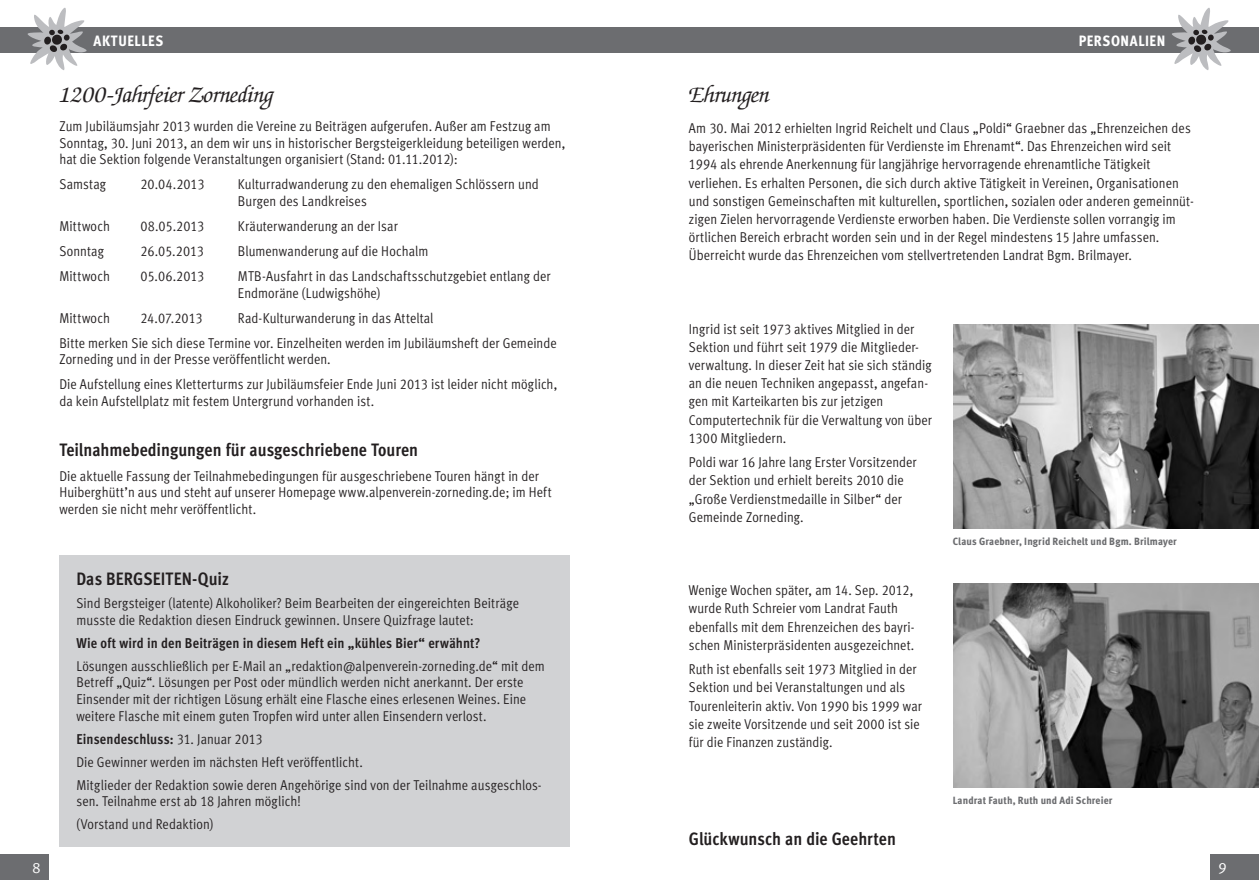
<style>
.page{position:relative;width:1259px;height:893px;background:#fff}
.page>*{position:absolute;margin:0;border:0;box-sizing:border-box;transform-origin:0 0}
.t1{font:italic 24px "Zapf Chancery Std";letter-spacing:-.01em;color:#231f20}
.t2{font:18px "Meta Cond Bold LF";letter-spacing:.005em;color:#231f20}
.t3{font:15px "Meta Cond Extra Bold LF";letter-spacing:.04em;color:#fff}
.t4{font:15px "Meta Caps";color:#fff}
.t5{font:14.25px/18.1px "Meta Cond Normal LF";letter-spacing:.005em;color:#231f20}
.t6{font:14.25px "Meta Cond Bold LF";letter-spacing:.01em;color:#231f20}
.t7{font:10.5px "Meta Cond Extra Bold LF";letter-spacing:.01em;color:#6c6d70;scale:1.04 1}
.s1{font-family:"Meta Cond Normal LF"}
</style>
<div class="page">
<div style="left:0;top:855px;width:49px;height:25px;background:#6c6d70"></div>
<div style="left:1210px;top:855px;width:49px;height:25px;background:#6c6d70"></div>
<div style="left:0;top:28px;width:629px;height:25px;background:#6c6d70"></div>
<svg style="left:26px;top:7px;width:65px;height:63px"></svg>
<div style="left:629px;top:28px;width:630px;height:25px;background:#6c6d70"></div>
<svg style="left:1169px;top:8px;width:65px;height:62px"></svg>
<img style="left:953px;top:324px;width:306px;height:204px">
<img style="left:953px;top:584px;width:306px;height:204px">
<div style="left:59px;top:555px;width:511px;height:291px;background:#d1d2d4"></div>
<p class="t3" style="left:94px;top:32px;width:71px">Aktuelles</p>
<p class="t3" style="left:1078px;top:32px;width:88px">Personalien</p>
<h1 class="t1" style="left:689px;top:82px;width:82px">Ehrungen</h1>
<p class="t5" style="left:689px;top:119px;width:506px">Am 30. Mai 2012 erhielten Ingrid Reichelt und Claus „Poldi“ Graebner das „Ehrenzeichen des bayerischen Ministerpräsidenten für Verdienste im Ehrenamt“. Das Ehrenzeichen wird seit 1994 als ehrende Anerkennung für langjährige hervorragende ehrenamtliche Tätigkeit verliehen. Es erhalten Personen, die sich durch aktive Tätigkeit in Vereinen, Organisationen und sonstigen Gemeinschaften mit kulturellen, sportlichen, sozialen oder anderen gemeinnüt&shy;zigen Zielen hervorragende Verdienste erworben haben. Die Verdienste sollen vorrangig im örtlichen Bereich erbracht worden sein und in der Regel mindestens 15 Jahre umfassen.<br>Überreicht wurde das Ehrenzeichen vom stellvertretenden Landrat Bgm. Brilmayer.</p>
<h1 class="t1" style="left:59px;top:82px;width:216px">1200-Jahrfeier Zorneding</h1>
<p class="t5" style="left:59px;top:118px;width:507px;line-height:16.5px">Zum Jubiläumsjahr 2013 wurden die Vereine zu Beiträgen aufgerufen. Außer am Festzug am<br>Sonntag, 30. Juni 2013, an dem wir uns in historischer Bergsteigerkleidung beteiligen werden, hat die Sektion folgende Veranstaltungen organisiert (Stand: 01.11.2012):</p>
<p class="t5" style="left:59px;top:175px;width:48px">Samstag</p>
<p class="t5" style="left:140px;top:175px;width:66px">20.04.2013</p>
<p class="t5" style="left:238px;top:176px;width:302px;line-height:16.5px">Kulturradwanderung zu den ehemaligen Schlössern und<br>Burgen des Landkreises</p>
<p class="t5" style="left:59px;top:217px;width:52px">Mittwoch</p>
<p class="t5" style="left:140px;top:217px;width:65px">08.05.2013</p>
<p class="t5" style="left:238px;top:217px;width:161px">Kräuterwanderung an der Isar</p>
<p class="t5" style="left:59px;top:242px;width:46px">Sonntag</p>
<p class="t5" style="left:140px;top:242px;width:65px">26.05.2013</p>
<p class="t5" style="left:238px;top:242px;width:192px">Blumenwanderung auf die Hochalm</p>
<p class="t5" style="left:59px;top:267px;width:52px">Mittwoch</p>
<p class="t5" style="left:140px;top:267px;width:65px">05.06.2013</p>
<p class="t5" style="left:238px;top:268px;width:314px;line-height:16.5px">MTB-Ausfahrt in das Landschaftsschutzgebiet entlang der<br>Endmoräne (Ludwigshöhe)</p>
<p class="t5" style="left:59px;top:308px;width:52px">Mittwoch</p>
<p class="t5" style="left:140px;top:308px;width:64px">24.07.2013</p>
<p class="t5" style="left:59px;top:305px;width:499px;line-height:25px;text-indent:178px">Rad-Kulturwanderung in das Atteltal<br>Bitte merken Sie sich diese Termine vor. Einzelheiten werden im Jubiläumsheft der Gemeinde</p>
<p class="t5" style="left:59px;top:346px;width:499px;line-height:25px">Zorneding und in der Presse veröffentlicht werden.<br>Die Aufstellung eines Kletterturms zur Jubiläumsfeier Ende Juni 2013 ist leider nicht möglich,</p>
<p class="t5" style="left:59px;top:391px;width:316px">da kein Aufstellplatz mit festem Untergrund vorhanden ist.</p>
<p class="t2" style="left:59px;top:439px;width:360px">Teilnahmebedingungen für ausgeschriebene Touren</p>
<p class="t5" style="left:59px;top:467px;width:494px;line-height:16.5px">Die aktuelle Fassung der Teilnahmebedingungen für ausgeschriebene Touren hängt in der<br>Huiberghütt’n aus und steht auf unserer Homepage www.alpenverein-zorneding.de; im Heft werden sie nicht mehr veröffentlicht.</p>
<p class="t5" style="left:689px;top:320px;width:245px">Ingrid ist seit 1973 aktives Mitglied in der Sektion und führt seit 1979 die Mitglieder&shy;verwaltung. In dieser Zeit hat sie sich ständig an die neuen Techniken angepasst, angefan&shy;gen mit Karteikarten bis zur jetzigen Computertechnik für die Verwaltung von über 1300 Mitgliedern.</p>
<p class="t5" style="left:689px;top:453px;width:229px">Poldi war 16 Jahre lang Erster Vorsitzender der Sektion und erhielt bereits 2010 die „Große Verdienstmedaille in Silber“ der Gemeinde Zorneding.</p>
<p class="t2" style="left:76px;top:568px;width:154px">Das BERGSEITEN-Quiz</p>
<p class="t5" style="left:76px;top:595px;width:444px;line-height:16.6px">Sind Bergsteiger (latente) Alkoholiker? Beim Bearbeiten der eingereichten Beiträge musste die Redaktion diesen Eindruck gewinnen. Unsere Quizfrage lautet:</p>
<p class="t6" style="left:76px;top:634px;width:405px">Wie oft wird in den Beiträgen in diesem Heft ein „kühles Bier“ erwähnt?</p>
<p class="t5" style="left:76px;top:657px;width:470px;line-height:16.6px">Lösungen ausschließlich per E-Mail an „redaktion@alpenverein-zorneding.de“ mit dem Betreff „Quiz“. Lösungen per Post oder mündlich werden nicht anerkannt. Der erste Einsender mit der richtigen Lösung erhält eine Flasche eines erlesenen Weines. Eine weitere Flasche mit einem guten Tropfen wird unter allen Einsendern verlost.</p>
<p class="t6" style="left:76px;top:730px;width:188px">Einsendeschluss: <span class="s1">31. Januar 2013</span></p>
<p class="t5" style="left:76px;top:750px;width:467px;line-height:23px">Die Gewinner werden im nächsten Heft veröffentlicht.<br>Mitglieder der Redaktion sowie deren Angehörige sind von der Teilnahme ausgeschlos-</p>
<p class="t5" style="left:76px;top:790px;width:226px;line-height:23px">sen. Teilnahme erst ab 18 Jahren möglich! (Vorstand und Redaktion)</p>
<p class="t5" style="left:689px;top:581px;width:227px">Wenige Wochen später, am 14. Sep. 2012, wurde Ruth Schreier vom Landrat Fauth ebenfalls mit dem Ehrenzeichen des bayri&shy;schen Ministerpräsidenten ausgezeichnet.</p>
<p class="t5" style="left:689px;top:660px;width:234px">Ruth ist ebenfalls seit 1973 Mitglied in der Sektion und bei Veranstaltungen und als Tourenleiterin aktiv. Von 1990 bis 1999 war sie zweite Vorsitzende und seit 2000 ist sie für die Finanzen zuständig.</p>
<p class="t2" style="left:689px;top:828px;width:208px">Glückwunsch an die Geehrten</p>
<p class="t7" style="left:952px;top:535px;width:217px">Claus Graebner, Ingrid Reichelt und Bgm. Brilmayer</p>
<p class="t7" style="left:952px;top:794px;width:155px">Landrat Fauth, Ruth und Adi Schreier</p>
<p class="t4" style="left:32px;top:859px;width:10px">8</p>
<p class="t4" style="left:1218px;top:859px;width:10px">9</p>
</div>
